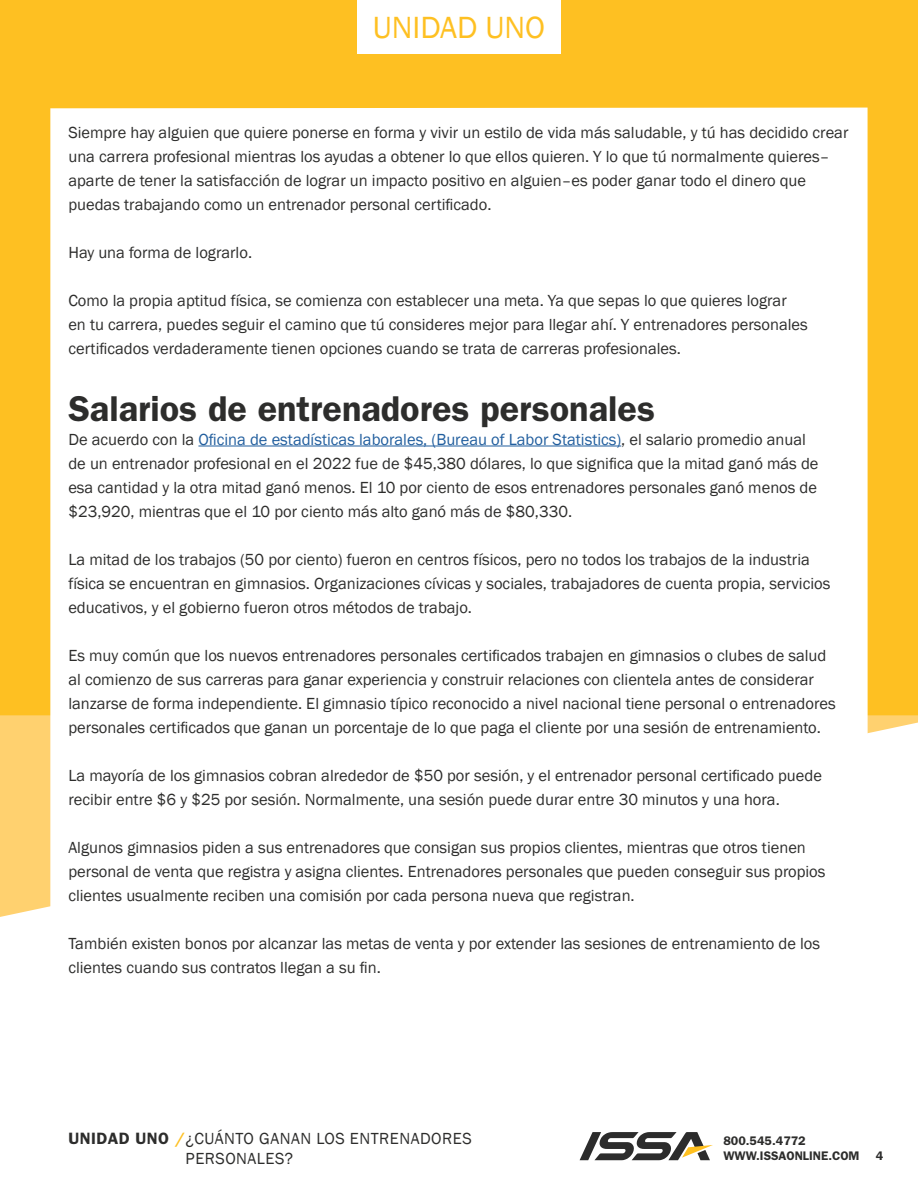
<style>
.page{position:relative;width:918px;height:1188px;background:#fff}
.page>*{position:absolute;margin:0;border:0;box-sizing:border-box;transform-origin:0 0}
.t1{font:600 36px "Franklin Gothic";color:#2d2d2c}
.t2{font:31.5px "Franklin Gothic";color:#fec022}
.t3{font:16.5px/24px "Franklin Gothic";color:#2d2d2c}
.t4{font:16.5px/19.5px "Franklin Gothic";letter-spacing:.03em;color:#2d2d2c}
.t5{font:600 12.45px/15px "Franklin Gothic";color:#2d2d2c}
.s1{color:#215e9e}
.s2{font-weight:600}
.s3{font-weight:600;color:#fec022}
</style>
<div class="page">
<div style="left:0;top:0;width:918px;height:716px;background:#fec022"></div>
<svg style="left:0;top:715px;width:918px;height:202px;fill:#ffd16f"></svg>
<div style="left:357px;top:0;width:204px;height:53px;background:#fff"></div>
<div style="left:47px;top:107px;width:824px;height:810px;background:#fff"></div>
<svg style="left:580px;top:1132px;width:133px;height:28px"></svg>
<hr style="left:198px;top:446px;width:423px;height:1px;background:#215e9e">
<h2 class="t2" style="left:373px;top:8px;width:174px">UNIDAD UNO</h2>
<p class="t3" style="left:68px;top:120px;width:782px">Siempre hay alguien que quiere ponerse en forma y vivir un estilo de vida más saludable, y tú has decidido crear una carrera profesional mientras los ayudas a obtener lo que ellos quieren. Y lo que tú normalmente quieres– aparte de tener la satisfacción de lograr un impacto positivo en alguien–es poder ganar todo el dinero que puedas trabajando como un entrenador personal certificado.</p>
<p class="t3" style="left:68px;top:240px;width:185px">Hay una forma de lograrlo.</p>
<p class="t3" style="left:68px;top:288px;width:741px">Como la propia aptitud física, se comienza con establecer una meta. Ya que sepas lo que quieres lograr en tu carrera, puedes seguir el camino que tú consideres mejor para llegar ahí. Y entrenadores personales certificados verdaderamente tienen opciones cuando se trata de carreras profesionales.</p>
<h1 class="t1" style="left:68px;top:387px;width:588px">Salarios de entrenadores personales</h1>
<p class="t3" style="left:68px;top:428px;width:752px">De acuerdo con la <span class="s1">Oficina de estadísticas laborales, (Bureau of Labor Statistics)</span>, el salario promedio anual de un entrenador profesional en el 2022 fue de $45,380 dólares, lo que significa que la mitad ganó más de esa cantidad y la otra mitad ganó menos. El 10 por ciento de esos entrenadores personales ganó menos de $23,920, mientras que el 10 por ciento más alto ganó más de $80,330.</p>
<p class="t3" style="left:68px;top:548px;width:764px">La mitad de los trabajos (50 por ciento) fueron en centros físicos, pero no todos los trabajos de la industria física se encuentran en gimnasios. Organizaciones cívicas y sociales, trabajadores de cuenta propia, servicios educativos, y el gobierno fueron otros métodos de trabajo.</p>
<p class="t3" style="left:68px;top:644px;width:769px">Es muy común que los nuevos entrenadores personales certificados trabajen en gimnasios o clubes de salud al comienzo de sus carreras para ganar experiencia y construir relaciones con clientela antes de considerar lanzarse de forma independiente. El gimnasio típico reconocido a nivel nacional tiene personal o entrenadores personales certificados que ganan un porcentaje de lo que paga el cliente por una sesión de entrenamiento.</p>
<p class="t3" style="left:68px;top:764px;width:755px">La mayoría de los gimnasios cobran alrededor de $50 por sesión, y el entrenador personal certificado puede recibir entre $6 y $25 por sesión. Normalmente, una sesión puede durar entre 30 minutos y una hora.</p>
<p class="t3" style="left:68px;top:836px;width:759px">Algunos gimnasios piden a sus entrenadores que consigan sus propios clientes, mientras que otros tienen personal de venta que registra y asigna clientes. Entrenadores personales que pueden conseguir sus propios clientes usualmente reciben una comisión por cada persona nueva que registran.</p>
<p class="t3" style="left:68px;top:932px;width:753px">También existen bonos por alcanzar las metas de venta y por extender las sesiones de entrenamiento de los clientes cuando sus contratos llegan a su fin.</p>
<p class="t4" style="left:186px;top:1129px;width:288px;text-indent:-117px"><span class="s2">UNIDAD UNO</span> <span class="s3">/</span>¿CUÁNTO GANAN LOS ENTRENADORES<br>PERSONALES?</p>
<p class="t5" style="left:723px;top:1133px;width:138px">800.545.4772<br>WWW.ISSAONLINE.COM</p>
<p class="t5" style="left:876px;top:1148px;width:9px">4</p>
</div>
